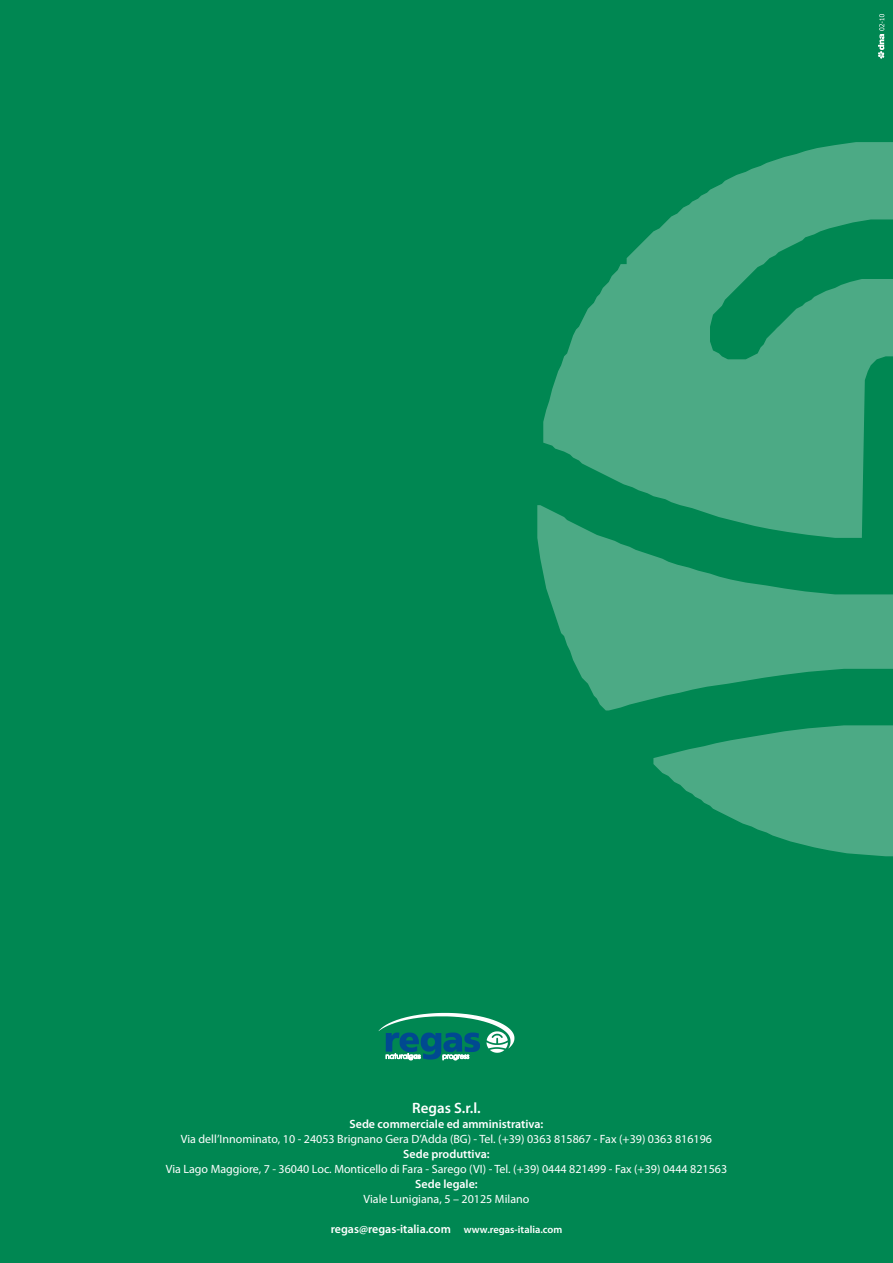
<style>
.page{position:relative;width:893px;height:1263px;background:#008752}
.page>*{position:absolute;margin:0;border:0;box-sizing:border-box;transform-origin:0 0}
.t1{font:600 15px "Myriad Pro";color:#fff}
.t2{font:12px "Myriad Pro";color:#fff}
.t3{font:600 12px "Myriad Pro";color:#fff}
.s1{font-size:10.5px}
</style>
<div class="page">
<svg style="left:878px;top:14px;width:6px;height:45px"></svg>
<svg style="left:543px;top:142px;width:350px;height:363px;fill:#4caa85"></svg>
<svg style="left:537px;top:505px;width:356px;height:205px;fill:#4caa85"></svg>
<svg style="left:653px;top:725px;width:240px;height:131px"></svg>
<svg style="left:379px;top:1013px;width:135px;height:47px"></svg>
<p class="t1" style="left:412px;top:1098px;width:70px">Regas S.r.l.</p>
<p class="t3" style="left:349px;top:1116px;width:195px">Sede commerciale ed amministrativa:</p>
<p class="t2" style="left:181px;top:1131px;width:533px">Via dell’Innominato, 10 - 24053 Brignano Gera D’Adda (BG) - Tel. (+39) 0363 815867 - Fax (+39) 0363 816196</p>
<p class="t3" style="left:403px;top:1146px;width:88px">Sede produttiva:</p>
<p class="t2" style="left:166px;top:1161px;width:563px">Via Lago Maggiore, 7 - 36040 Loc. Monticello di Fara - Sarego (VI) - Tel. (+39) 0444 821499 - Fax (+39) 0444 821563</p>
<p class="t3" style="left:415px;top:1176px;width:64px">Sede legale:</p>
<p class="t2" style="left:364px;top:1191px;width:167px">Viale Lunigiana, 5 – 20125 Milano</p>
<p class="t3" style="left:331px;top:1221px;width:233px">regas@regas-italia.com <span class="s1">www.regas-italia.com</span></p>
</div>
